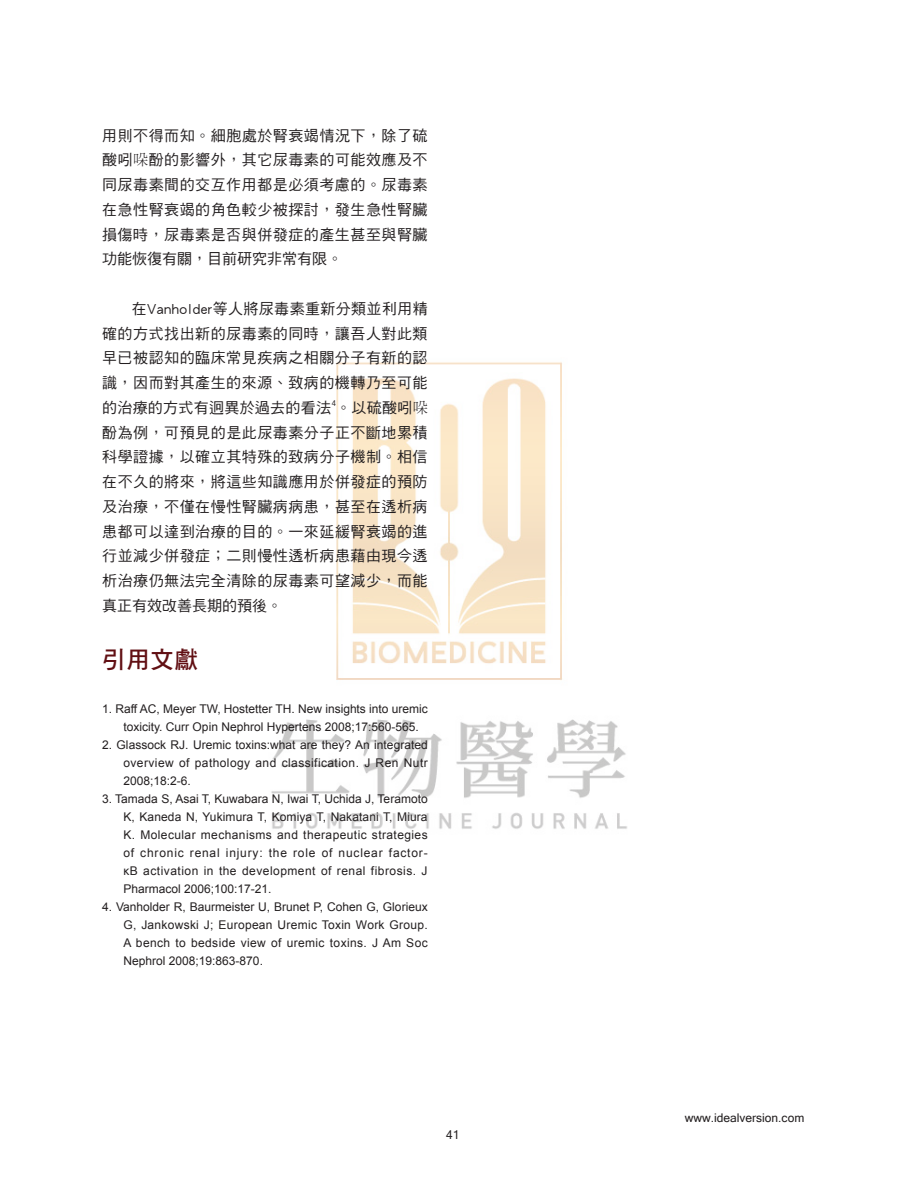
<style>
.page{position:relative;width:898px;height:1191px;background:#fff}
.page>*{position:absolute;margin:0;border:0;box-sizing:border-box;transform-origin:0 0}
.t1{font:24px "DF Hei Std W7";color:#610f13}
.t2{font:15px/24.8px "DF Hei Std W5";letter-spacing:.035em;color:#231f20;text-align:justify}
.t3{font:12px/18px "Arial";color:#231f20;text-align:justify}
.t4{font:12px "Microsoft Sans Serif";color:#231f20}
.t5{font:8.7px "DF Hei Std W5";color:#231f20}
.s1{font-family:"Ming Li U"}
</style>
<div class="page">
<img style="left:271px;top:362px;width:356px;height:467px">
<p class="t2" style="left:102px;top:122px;width:327px">用則不得而知。細胞處於腎衰竭情況下，除了硫酸吲<span class="s1">哚</span>酚的影響外，其它尿毒素的可能效應及不同尿毒素間的交互作用都是必須考慮的。尿毒素在急性腎衰竭的角色較少被探討，發生急性腎臟損傷時，尿毒素是否與併發症的產生甚至與腎臟功能恢復有關，目前研究非常有限。</p>
<p class="t2" style="left:102px;top:296px;width:327px;text-indent:30px">在Vanholder等人將尿毒素重新分類並利用精確的方式找出新的尿毒素的同時，讓吾人對此類早已被認知的臨床常見疾病之相關分子有新的認識，因而對其產生的來源、致病的機轉乃至可能的治療的方式有迥異於過去的看法。以硫酸吲<span class="s1">哚</span></p>
<p class="t5" style="left:331px;top:398px;width:6px">4</p>
<p class="t2" style="left:102px;top:419px;width:327px">酚為例，可預見的是此尿毒素分子正不斷地累積科學證據，以確立其特殊的致病分子機制。相信在不久的將來，將這些知識應用於併發症的預防及治療，不僅在慢性腎臟病病患，甚至在透析病患都可以達到治療的目的。一來延緩腎衰竭的進行並減少併發症；二則慢性透析病患藉由現今透析治療仍無法完全清除的尿毒素可望減少，而能真正有效改善長期的預後。</p>
<h1 class="t1" style="left:102px;top:646px;width:97px">引用文獻</h1>
<p class="t3" style="left:123px;top:699px;width:306px;text-indent:-21px">1. Raff AC, Meyer TW, Hostetter TH. New insights into uremic toxicity. Curr Opin Nephrol Hypertens 2008;17:560-565.</p>
<p class="t3" style="left:123px;top:735px;width:306px;text-indent:-21px">2. Glassock RJ. Uremic toxins:what are they? An integrated overview of pathology and classification. J Ren Nutr 2008;18:2-6.</p>
<p class="t3" style="left:123px;top:789px;width:306px;text-indent:-21px">3. Tamada S, Asai T, Kuwabara N, Iwai T, Uchida J, Teramoto K, Kaneda N, Yukimura T, Komiya T, Nakatani T, Miura K. Molecular mechanisms and therapeutic strategies of chronic renal injury: the role of nuclear factor&shy;κB activation in the development of renal fibrosis. J Pharmacol 2006;100:17-21.</p>
<p class="t3" style="left:123px;top:897px;width:306px;text-indent:-21px">4. Vanholder R, Baurmeister U, Brunet P, Cohen G, Glorieux G, Jankowski J; European Uremic Toxin Work Group.<br>A bench to bedside view of uremic toxins. J Am Soc Nephrol 2008;19:863-870.</p>
<p class="t4" style="left:446px;top:1127px;width:15px">41</p>
<p class="t4" style="left:684px;top:1110px;width:121px">www.idealversion.com</p>
</div>
